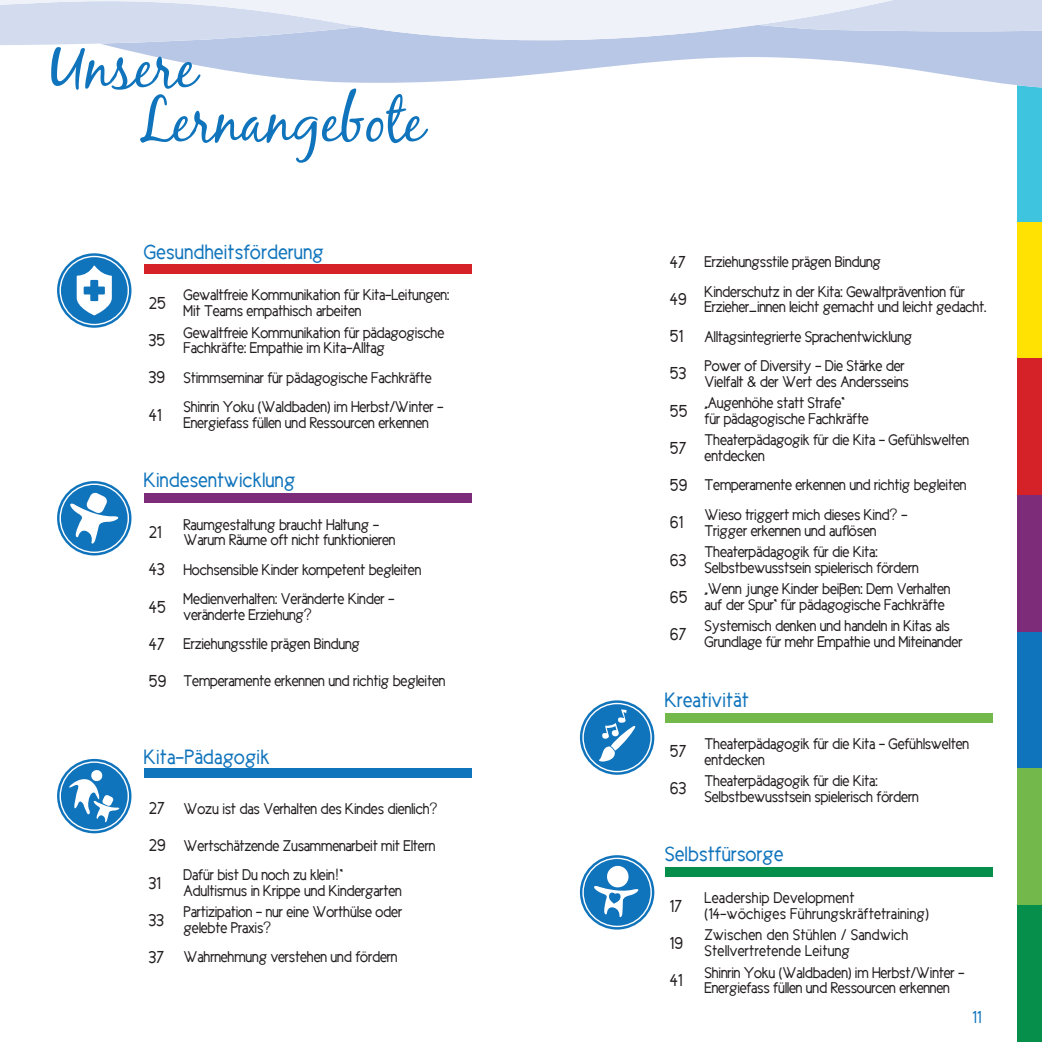
<style>
.page{position:relative;width:1042px;height:1042px;background:#fff}
.page>*{position:absolute;margin:0;border:0;box-sizing:border-box;transform-origin:0 0}
.t1{font:21px "Cicle Gordita";color:#1074bc}
.t2{font:17.5px "Cicle Gordita";color:#231f20}
.t3{font:17.5px "Cicle Gordita";color:#1074bc}
.t4{font:15.75px/15.8px "Cicle Gordita";letter-spacing:-.025em;color:#231f20}
.t5{font:15.75px/15.8px "Cicle Gordita";color:#231f20}
.s1{font-size:17.5px}
.s2{font-family:"Helvetica";font-weight:300}
</style>
<div class="page">
<div style="left:1017px;top:0;width:25px;height:222px;background:#3fc4e0"></div>
<div style="left:1017px;top:222px;width:25px;height:136px;background:#ffe201"></div>
<div style="left:1017px;top:358px;width:25px;height:137px;background:#d52229"></div>
<div style="left:1017px;top:495px;width:25px;height:137px;background:#7c2c78"></div>
<div style="left:1017px;top:632px;width:25px;height:136px;background:#1074bc"></div>
<div style="left:1017px;top:768px;width:25px;height:137px;background:#72b84b"></div>
<div style="left:1017px;top:905px;width:25px;height:137px;background:#058f4b"></div>
<div style="left:665px;top:867px;width:327px;height:10px;background:#058f4b"></div>
<svg style="left:580px;top:855px;width:74px;height:74px"></svg>
<svg style="left:583px;top:858px;width:68px;height:68px"></svg>
<div style="left:582px;top:857px;width:70px;height:70px;border:1px solid #fff;border-radius:50%"></div>
<svg style="left:592px;top:865px;width:51px;height:53px"></svg>
<svg style="left:893px;top:45px;width:149px;height:43px;fill:#b8c7e5"></svg>
<svg style="left:893px;top:0;width:149px;height:45px;background:#cad5ec"></svg>
<svg style="left:0;top:0;width:893px;height:163px"></svg>
<div style="left:144px;top:493px;width:327px;height:10px;background:#7c2c78"></div>
<svg style="left:57px;top:481px;width:74px;height:74px"></svg>
<svg style="left:60px;top:484px;width:68px;height:68px"></svg>
<div style="left:60px;top:483px;width:69px;height:70px;border:1px solid #fff;border-radius:50%"></div>
<svg style="left:69px;top:492px;width:56px;height:53px"></svg>
<div style="left:144px;top:768px;width:327px;height:10px;background:#1074bc"></div>
<svg style="left:57px;top:759px;width:74px;height:74px"></svg>
<svg style="left:60px;top:762px;width:68px;height:68px"></svg>
<div style="left:60px;top:761px;width:69px;height:70px;border:1px solid #fff;border-radius:50%"></div>
<svg style="left:68px;top:769px;width:55px;height:54px"></svg>
<div style="left:665px;top:713px;width:327px;height:9px;background:#72b84b"></div>
<svg style="left:580px;top:700px;width:74px;height:75px"></svg>
<div style="left:583px;top:703px;width:68px;height:68px;background:#1074bc;border-radius:50%"></div>
<div style="left:582px;top:703px;width:70px;height:69px;border:1px solid #fff;border-radius:50%"></div>
<svg style="left:598px;top:709px;width:37px;height:52px"></svg>
<svg style="left:57px;top:253px;width:74px;height:75px"></svg>
<div style="left:60px;top:256px;width:68px;height:68px;background:#1074bc;border-radius:50%"></div>
<div style="left:60px;top:256px;width:69px;height:69px;border:1px solid #fff;border-radius:50%"></div>
<svg style="left:77px;top:266px;width:35px;height:49px"></svg>
<div style="left:144px;top:264px;width:327px;height:10px;background:#d52229"></div>
<h1 class="t1" style="left:144px;top:241px;width:182px">Gesundheitsförderung</h1>
<p class="t2" style="left:149px;top:294px;width:19px">25</p>
<p class="t4" style="left:184px;top:287px;width:268px">Gewaltfreie Kommunikation für Kita-Leitungen:<br>Mit Teams empathisch arbeiten</p>
<p class="t2" style="left:149px;top:331px;width:18px">35</p>
<p class="t4" style="left:184px;top:324px;width:262px">Gewaltfreie Kommunikation für pädagogische<br>Fachkräfte: Empathie im Kita-Alltag</p>
<p class="t4" style="left:149px;top:370px;width:285px"><span class="s1">39</span> Stimmseminar für pädagogische Fachkräfte</p>
<p class="t2" style="left:149px;top:405px;width:14px">41</p>
<p class="t4" style="left:184px;top:399px;width:262px">Shinrin Yoku (Waldbaden) im Herbst/Winter –<br>Energiefass füllen und Ressourcen erkennen</p>
<h1 class="t1" style="left:144px;top:469px;width:153px">Kindesentwicklung</h1>
<p class="t2" style="left:149px;top:523px;width:14px">21</p>
<p class="t4" style="left:184px;top:516px;width:214px">Raumgestaltung braucht Haltung -<br>Warum Räume oft nicht funktionieren</p>
<p class="t4" style="left:149px;top:561px;width:274px"><span class="s1">43</span> Hochsensible Kinder kompetent begleiten</p>
<p class="t2" style="left:149px;top:597px;width:19px">45</p>
<p class="t4" style="left:184px;top:591px;width:213px">Medienverhalten: Veränderte Kinder – veränderte Erziehung<span class="s2">?</span></p>
<p class="t4" style="left:149px;top:636px;width:213px"><span class="s1">47</span> Erziehungsstile prägen Bindung</p>
<p class="t4" style="left:149px;top:673px;width:298px"><span class="s1">59</span> Temperamente erkennen und richtig begleiten</p>
<h1 class="t1" style="left:144px;top:745px;width:127px">Kita-Pädagogik</h1>
<p class="t4" style="left:149px;top:800px;width:290px"><span class="s1">27</span> Wozu ist das Verhalten des Kindes dienlich<span class="s2">?</span></p>
<p class="t4" style="left:149px;top:837px;width:288px"><span class="s1">29</span> Wertschätzende Zusammenarbeit mit Eltern</p>
<p class="t2" style="left:149px;top:873px;width:14px">31</p>
<p class="t4" style="left:184px;top:867px;width:220px">Dafür bist Du noch zu klein<span class="s2">!</span>“<br>Adultismus in Krippe und Kindergarten</p>
<p class="t2" style="left:149px;top:910px;width:17px">33</p>
<p class="t4" style="left:184px;top:904px;width:220px">Partizipation – nur eine Worthülse oder gelebte Praxis<span class="s2">?</span></p>
<p class="t4" style="left:149px;top:949px;width:250px"><span class="s1">37</span> Wahrnehmung verstehen und fördern</p>
<p class="t4" style="left:670px;top:254px;width:213px"><span class="s1">47</span> Erziehungsstile prägen Bindung</p>
<p class="t2" style="left:670px;top:290px;width:18px">49</p>
<p class="t4" style="left:704px;top:283px;width:283px">Kinderschutz in der Kita: Gewaltprävention für<br>Erzieher_innen leicht gemacht und leicht gedacht.</p>
<p class="t4" style="left:670px;top:328px;width:244px"><span class="s1">51</span> Alltagsintegrierte Sprachentwicklung</p>
<p class="t2" style="left:670px;top:364px;width:18px">53</p>
<p class="t4" style="left:704px;top:358px;width:206px">Power of Diversity – Die Stärke der<br>Vielfalt &amp; der Wert des Andersseins</p>
<p class="t2" style="left:670px;top:401px;width:19px">55</p>
<p class="t4" style="left:704px;top:395px;width:166px">„Augenhöhe statt Strafe“<br>für pädagogische Fachkräfte</p>
<p class="t2" style="left:670px;top:439px;width:18px">57</p>
<p class="t4" style="left:704px;top:432px;width:266px">Theaterpädagogik für die Kita – Gefühlswelten entdecken</p>
<p class="t4" style="left:670px;top:477px;width:298px"><span class="s1">59</span> Temperamente erkennen und richtig begleiten</p>
<p class="t2" style="left:670px;top:513px;width:15px">61</p>
<p class="t4" style="left:704px;top:507px;width:205px">Wieso triggert mich dieses Kind<span class="s2">?</span> -<br>Trigger erkennen und auflösen</p>
<p class="t2" style="left:670px;top:550px;width:18px">63</p>
<p class="t4" style="left:704px;top:544px;width:216px">Theaterpädagogik für die Kita:<br>Selbstbewusstsein spielerisch fördern</p>
<p class="t2" style="left:670px;top:587px;width:19px">65</p>
<p class="t4" style="left:704px;top:581px;width:248px">„Wenn junge Kinder beißen: Dem Verhalten auf der Spur“ für pädagogische Fachkräfte</p>
<p class="t2" style="left:670px;top:625px;width:18px">67</p>
<p class="t4" style="left:704px;top:618px;width:260px">Systemisch denken und handeln in Kitas als<br>Grundlage für mehr Empathie und Miteinander</p>
<h1 class="t1" style="left:665px;top:689px;width:86px">Kreativität</h1>
<p class="t2" style="left:670px;top:742px;width:18px">57</p>
<p class="t4" style="left:704px;top:735px;width:266px">Theaterpädagogik für die Kita – Gefühlswelten entdecken</p>
<p class="t2" style="left:670px;top:779px;width:18px">63</p>
<p class="t4" style="left:704px;top:773px;width:216px">Theaterpädagogik für die Kita:<br>Selbstbewusstsein spielerisch fördern</p>
<h1 class="t1" style="left:665px;top:843px;width:120px">Selbstfürsorge</h1>
<p class="t2" style="left:670px;top:896px;width:14px">17</p>
<p class="t5" style="left:704px;top:890px;width:226px">Leadership Development (14-wöchiges Führungskräftetraining)</p>
<p class="t2" style="left:670px;top:933px;width:15px">19</p>
<p class="t5" style="left:704px;top:927px;width:205px">Zwischen den Stühlen / Sandwich<br>Stellvertretende Leitung</p>
<p class="t2" style="left:670px;top:971px;width:14px">41</p>
<p class="t4" style="left:704px;top:964px;width:262px">Shinrin Yoku (Waldbaden) im Herbst/Winter -<br>Energiefass füllen und Ressourcen erkennen</p>
<p class="t3" style="left:972px;top:1008px;width:11px">11</p>
</div>
